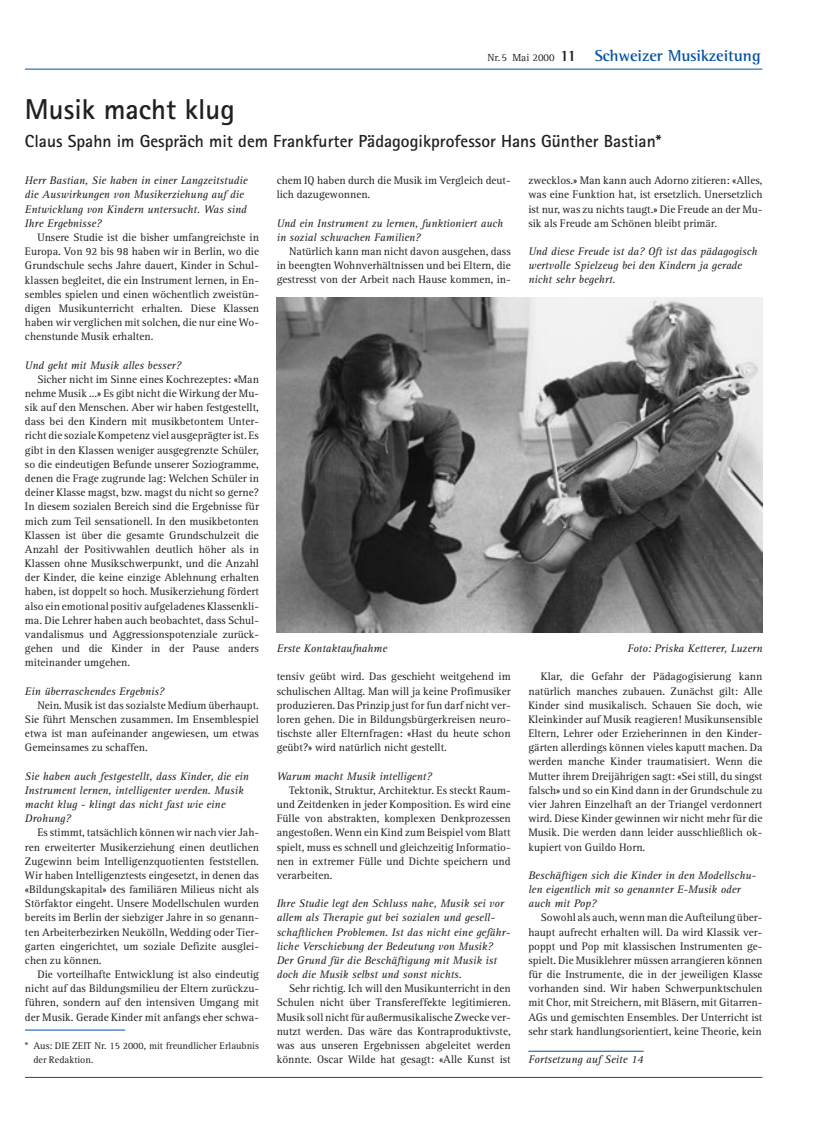
<style>
.page{position:relative;width:833px;height:1134px;background:#fff}
.page>*{position:absolute;margin:0;border:0;box-sizing:border-box;transform-origin:0 0}
.t1{font:700 28.75px "Rotis Sans Serif";color:#231f20}
.t2{font:700 17.5px "Rotis Sans Serif";color:#231f20}
.t3{font:700 16.25px "Rotis Semi Serif";color:#004fa3}
.t4{font:11.25px/14.1px "Rotis Serif";color:#231f20;text-align:justify}
.t5{font:italic 11.25px/14.1px "Rotis Serif";color:#231f20}
.t6{font:10px/14.1px "Rotis Serif";color:#231f20}
.s1{font-family:"Rotis Serif";font-weight:400;font-size:10.62px;color:#231f20}
.s2{color:#231f20}
</style>
<div class="page">
<hr style="left:25px;top:1077px;width:737px;height:1px;background:#004fa3">
<hr style="left:25px;top:69px;width:737px;height:1px;background:#004fa3">
<img style="left:277px;top:298px;width:485px;height:334px">
<hr style="left:528px;top:1051px;width:115px;height:1px;background:#004fa3">
<hr style="left:25px;top:1029px;width:100px;height:1px;background:#004fa3">
<h3 class="t3" style="left:487px;top:50px;width:275px"><span class="s1">Nr.5 Mai 2000</span> <span class="s2">11</span> Schweizer Musikzeitung</h3>
<h1 class="t1" style="left:25px;top:99px;width:211px">Musik macht klug</h1>
<h2 class="t2" style="left:25px;top:134px;width:637px">Claus Spahn im Gespräch mit dem Frankfurter Pädagogikprofessor Hans Günther Bastian*</h2>
<p class="t5" style="left:25px;top:174px;width:224px">Herr Bastian, Sie haben in einer Langzeitstudie die Auswirkungen von Musikerziehung auf die Entwicklung von Kindern untersucht. Was sind Ihre Ergebnisse?</p>
<p class="t4" style="left:25px;top:231px;width:235px;text-indent:12px">Unsere Studie ist die bisher umfangreichste in Europa. Von 92 bis 98 haben wir in Berlin, wo die Grundschule sechs Jahre dauert, Kinder in Schul&shy;klassen begleitet, die ein Instrument lernen, in En&shy;sembles spielen und einen wöchentlich zweistün&shy;digen Musikunterricht erhalten. Diese Klassen haben wir verglichen mit solchen, die nur eine Wo&shy;chenstunde Musik erhalten.</p>
<p class="t5" style="left:25px;top:359px;width:158px">Und geht mit Musik alles besser?</p>
<p class="t4" style="left:25px;top:373px;width:235px;text-indent:12px">Sicher nicht im Sinne eines Kochrezeptes: «Man nehme Musik ...» Es gibt nicht die Wirkung der Mu&shy;sik auf den Menschen. Aber wir haben festgestellt, dass bei den Kindern mit musikbetontem Unter&shy;richt die soziale Kompetenz viel ausgeprägter ist. Es gibt in den Klassen weniger ausgegrenzte Schüler, so die eindeutigen Befunde unserer Soziogramme, denen die Frage zugrunde lag: Welchen Schüler in deiner Klasse magst, bzw. magst du nicht so gerne?<br>In diesem sozialen Bereich sind die Ergebnisse für mich zum Teil sensationell. In den musikbetonten Klassen ist über die gesamte Grundschulzeit die Anzahl der Positivwahlen deutlich höher als in Klassen ohne Musikschwerpunkt, und die Anzahl der Kinder, die keine einzige Ablehnung erhalten haben, ist doppelt so hoch. Musikerziehung fördert also ein emotional positiv aufgeladenes Klassenkli&shy;ma. Die Lehrer haben auch beobachtet, dass Schul&shy;vandalismus und Aggressionspotenziale zurück&shy;gehen und die Kinder in der Pause anders miteinander umgehen.</p>
<p class="t5" style="left:25px;top:685px;width:141px">Ein überraschendes Ergebnis?</p>
<p class="t4" style="left:25px;top:699px;width:235px;text-indent:12px">Nein. Musik ist das sozialste Medium überhaupt.<br>Sie führt Menschen zusammen. Im Ensemblespiel etwa ist man aufeinander angewiesen, um etwas Gemeinsames zu schaffen.</p>
<p class="t5" style="left:25px;top:770px;width:225px">Sie haben auch festgestellt, dass Kinder, die ein Instrument lernen, intelligenter werden. Musik macht klug - klingt das nicht fast wie eine Drohung?</p>
<p class="t4" style="left:25px;top:826px;width:235px;text-indent:12px">Es stimmt, tatsächlich können wir nach vier Jah&shy;ren erweiterter Musikerziehung einen deutlichen Zugewinn beim Intelligenzquotienten feststellen.<br>Wir haben Intelligenztests eingesetzt, in denen das «Bildungskapital» des familiären Milieus nicht als Störfaktor eingeht. Unsere Modellschulen wurden bereits im Berlin der siebziger Jahre in so genann&shy;ten Arbeiterbezirken Neukölln, Wedding oder Tier&shy;garten eingerichtet, um soziale Defizite ausglei&shy;chen zu können.</p>
<p class="t4" style="left:25px;top:968px;width:235px;text-indent:12px">Die vorteilhafte Entwicklung ist also eindeutig nicht auf das Bildungsmilieu der Eltern zurückzu&shy;führen, sondern auf den intensiven Umgang mit der Musik. Gerade Kinder mit anfangs eher schwa-</p>
<p class="t6" style="left:33px;top:1039px;width:227px;text-indent:-8px">* Aus: DIE ZEIT Nr. 15 2000, mit freundlicher Erlaubnis der Redaktion.</p>
<p class="t4" style="left:277px;top:174px;width:235px">chem IQ haben durch die Musik im Vergleich deut&shy;lich dazugewonnen.</p>
<p class="t5" style="left:277px;top:217px;width:228px">Und ein Instrument zu lernen, funktioniert auch in sozial schwachen Familien?</p>
<p class="t4" style="left:277px;top:245px;width:235px;text-indent:12px">Natürlich kann man nicht davon ausgehen, dass in beengten Wohnverhältnissen und bei Eltern, die gestresst von der Arbeit nach Hause kommen, in-</p>
<p class="t4" style="left:528px;top:174px;width:235px">zwecklos.» Man kann auch Adorno zitieren: «Alles, was eine Funktion hat, ist ersetzlich. Unersetzlich ist nur, was zu nichts taugt.» Die Freude an der Mu&shy;sik als Freude am Schönen bleibt primär.</p>
<p class="t5" style="left:528px;top:245px;width:231px">Und diese Freude ist da? Oft ist das pädagogisch wertvolle Spielzeug bei den Kindern ja gerade nicht sehr begehrt.</p>
<p class="t5" style="left:277px;top:642px;width:112px">Erste Kontaktaufnahme</p>
<p class="t5" style="left:627px;top:642px;width:136px">Foto: Priska Ketterer, Luzern</p>
<p class="t4" style="left:277px;top:671px;width:235px">tensiv geübt wird. Das geschieht weitgehend im schulischen Alltag. Man will ja keine Profimusiker produzieren. Das Prinzip just for fun darf nicht ver&shy;loren gehen. Die in Bildungsbürgerkreisen neuro&shy;tischste aller Elternfragen: «Hast du heute schon geübt?» wird natürlich nicht gestellt.</p>
<p class="t5" style="left:277px;top:770px;width:156px">Warum macht Musik intelligent?</p>
<p class="t4" style="left:277px;top:784px;width:235px;text-indent:12px">Tektonik, Struktur, Architektur. Es steckt Raum&shy;und Zeitdenken in jeder Komposition. Es wird eine Fülle von abstrakten, komplexen Denkprozessen angestoßen. Wenn ein Kind zum Beispiel vom Blatt spielt, muss es schnell und gleichzeitig Informatio&shy;nen in extremer Fülle und Dichte speichern und verarbeiten.</p>
<p class="t5" style="left:277px;top:897px;width:235px">Ihre Studie legt den Schluss nahe, Musik sei vor allem als Therapie gut bei sozialen und gesell&shy;schaftlichen Problemen. Ist das nicht eine gefähr&shy;liche Verschiebung der Bedeutung von Musik?<br>Der Grund für die Beschäftigung mit Musik ist doch die Musik selbst und sonst nichts.</p>
<p class="t4" style="left:277px;top:982px;width:235px;text-indent:12px">Sehr richtig. Ich will den Musikunterricht in den Schulen nicht über Transfereffekte legitimieren.<br>Musik soll nicht für außermusikalische Zwecke ver&shy;nutzt werden. Das wäre das Kontraproduktivste, was aus unseren Ergebnissen abgeleitet werden könnte. Oscar Wilde hat gesagt: «Alle Kunst ist</p>
<p class="t4" style="left:528px;top:670px;width:235px;text-indent:12px">Klar, die Gefahr der Pädagogisierung kann natürlich manches zubauen. Zunächst gilt: Alle Kinder sind musikalisch. Schauen Sie doch, wie Kleinkinder auf Musik reagieren! Musikunsensible Eltern, Lehrer oder Erzieherinnen in den Kinder&shy;gärten allerdings können vieles kaputt machen. Da werden manche Kinder traumatisiert. Wenn die Mutter ihrem Dreijährigen sagt: «Sei still, du singst falsch» und so ein Kind dann in der Grundschule zu vier Jahren Einzelhaft an der Triangel verdonnert wird. Diese Kinder gewinnen wir nicht mehr für die Musik. Die werden dann leider ausschließlich ok&shy;kupiert von Guildo Horn.</p>
<p class="t5" style="left:528px;top:869px;width:229px">Beschäftigen sich die Kinder in den Modellschu&shy;len eigentlich mit so genannter E-Musik oder auch mit Pop?</p>
<p class="t4" style="left:528px;top:911px;width:235px;text-indent:12px">Sowohl als auch, wenn man die Aufteilung über&shy;haupt aufrecht erhalten will. Da wird Klassik ver&shy;poppt und Pop mit klassischen Instrumenten ge&shy;spielt. Die Musiklehrer müssen arrangieren können für die Instrumente, die in der jeweiligen Klasse vorhanden sind. Wir haben Schwerpunktschulen mit Chor, mit Streichern, mit Bläsern, mit Gitarren-AGs und gemischten Ensembles. Der Unterricht ist sehr stark handlungsorientiert, keine Theorie, kein</p>
<p class="t5" style="left:528px;top:1053px;width:117px">Fortsetzung auf Seite 14</p>
</div>
